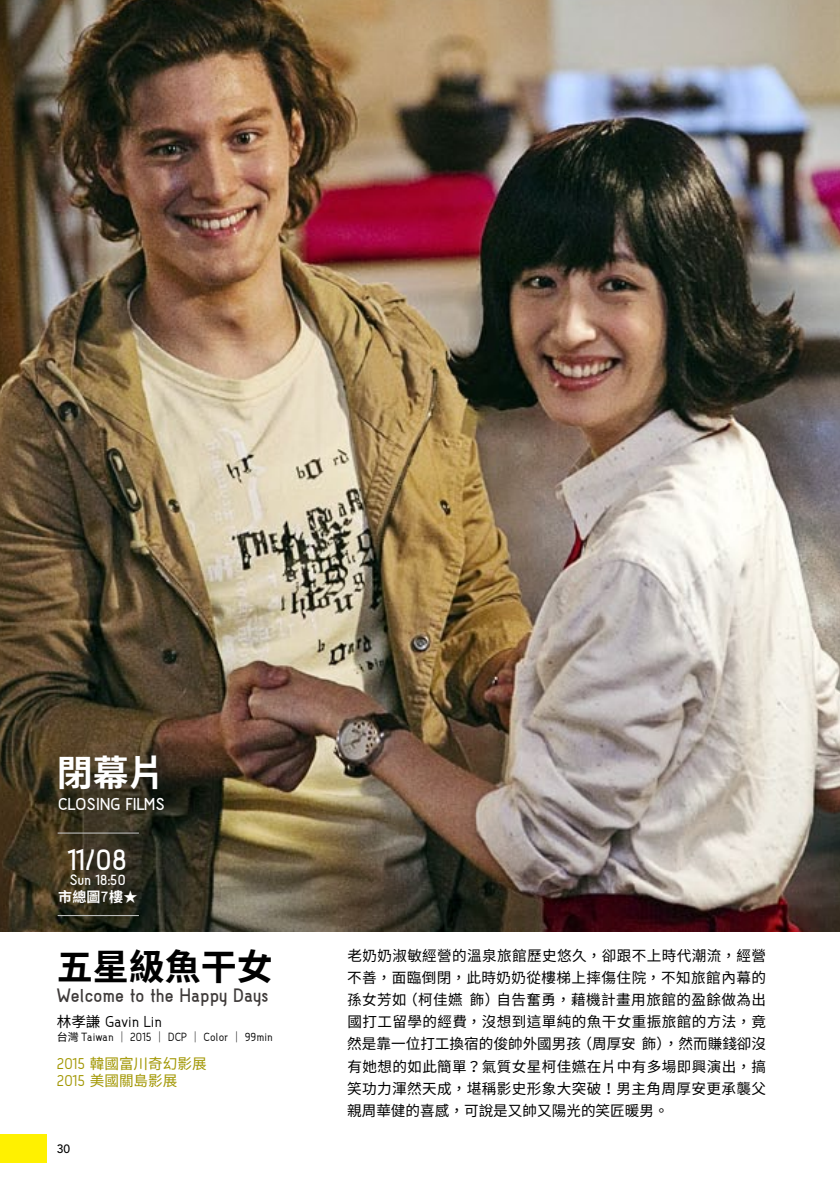
<style>
.page{position:relative;width:840px;height:1191px;background:#fff}
.page>*{position:absolute;margin:0;border:0;box-sizing:border-box;transform-origin:0 0}
.t1{font:700 37.8px "Acid";color:#fff}
.t2{font:700 36px "Noto Sans CJ Ktc";color:#000}
.t3{font:700 36px "Noto Sans CJ Ktc";color:#fff}
.t4{font:700 24.4px "Acid";letter-spacing:-.015em;color:#3e3a39}
.t5{font:700 21.6px "Acid";color:#fff}
.t6{font:500 19.8px "Acid";color:#000}
.t7{font:700 18.8px "Acid";color:#fff}
.t8{font:500 14.8px "Acid";color:#000}
.t9{font:14.6px/22px "Noto Sans CJ Ktc";letter-spacing:.025em;color:#000;text-align:justify}
.t10{font:14.6px/17.6px "Noto Sans CJ Ktc";color:#a19600}
.t11{font:700 14px "Noto Sans CJ Ktc";color:#fff}
.t12{font:500 12px "Avenir LT Std";color:#000}
.s1{font-family:"Acid";font-size:18.8px}
.s2{font-family:"Noto Sans CJ Ktc";font-weight:400;font-size:14.6px}
.s3{font-family:"Noto Sans CJ Ktc";font-weight:400;font-size:11px}
.s4{font-family:"Acid";font-weight:500;font-size:19.8px}
</style>
<div class="page">
<div style="left:0;top:1134px;width:46px;height:29px;background:#fff100"></div>
<img style="left:0;top:0;width:839px;height:931px">
<hr style="left:58px;top:832px;width:81px;height:1px;background:#c9caca">
<hr style="left:58px;top:915px;width:81px;height:1px;background:#c9caca">
<h2 class="t3" style="left:57px;top:752px;width:109px">閉幕片</h2>
<h3 class="t5" style="left:58px;top:796px;width:108px">CLOSING FILMS</h3>
<h1 class="t1" style="left:68px;top:845px;width:61px">11/08</h1>
<p class="t7" style="left:70px;top:873px;width:58px">Sun 18:50</p>
<p class="t11" style="left:58px;top:889px;width:80px">市總圖<span class="s1">7</span>樓★</p>
<h2 class="t2" style="left:57px;top:946px;width:217px">五星級魚干女</h2>
<h3 class="t4" style="left:57px;top:987px;width:213px">Welcome to the Happy Days</h3>
<h3 class="t6" style="left:57px;top:1014px;width:107px"><span class="s2">林孝謙</span> Gavin Lin</h3>
<p class="t8" style="left:57px;top:1031px;width:217px"><span class="s3">台灣</span> Taiwan <span class="s3">｜</span> 2015 <span class="s3">｜</span> DCP <span class="s3">｜</span> Color <span class="s3">｜</span> 99min</p>
<p class="t10" style="left:57px;top:1055px;width:151px"><span class="s4">2015</span> 韓國富川奇幻影展<br><span class="s4">2015</span> 美國關島影展</p>
<p class="t12" style="left:57px;top:1141px;width:15px">30</p>
<p class="t9" style="left:347px;top:945px;width:420px">老奶奶淑敏經營的溫泉旅館歷史悠久，卻跟不上時代潮流，經營不善，面臨倒閉，此時奶奶從樓梯上摔傷住院，不知旅館內幕的孫女芳如（柯佳嬿飾）自告奮勇，藉機計畫用旅館的盈餘做為出國打工留學的經費，沒想到這單純的魚干女重振旅館的方法，竟然是靠一位打工換宿的俊帥外國男孩（周厚安飾），然而賺錢卻沒有她想的如此簡單？氣質女星柯佳嬿在片中有多場即興演出，搞笑功力渾然天成，堪稱影史形象大突破！男主角周厚安更承襲父親周華健的喜感，可說是又帥又陽光的笑匠暖男。</p>
</div>
